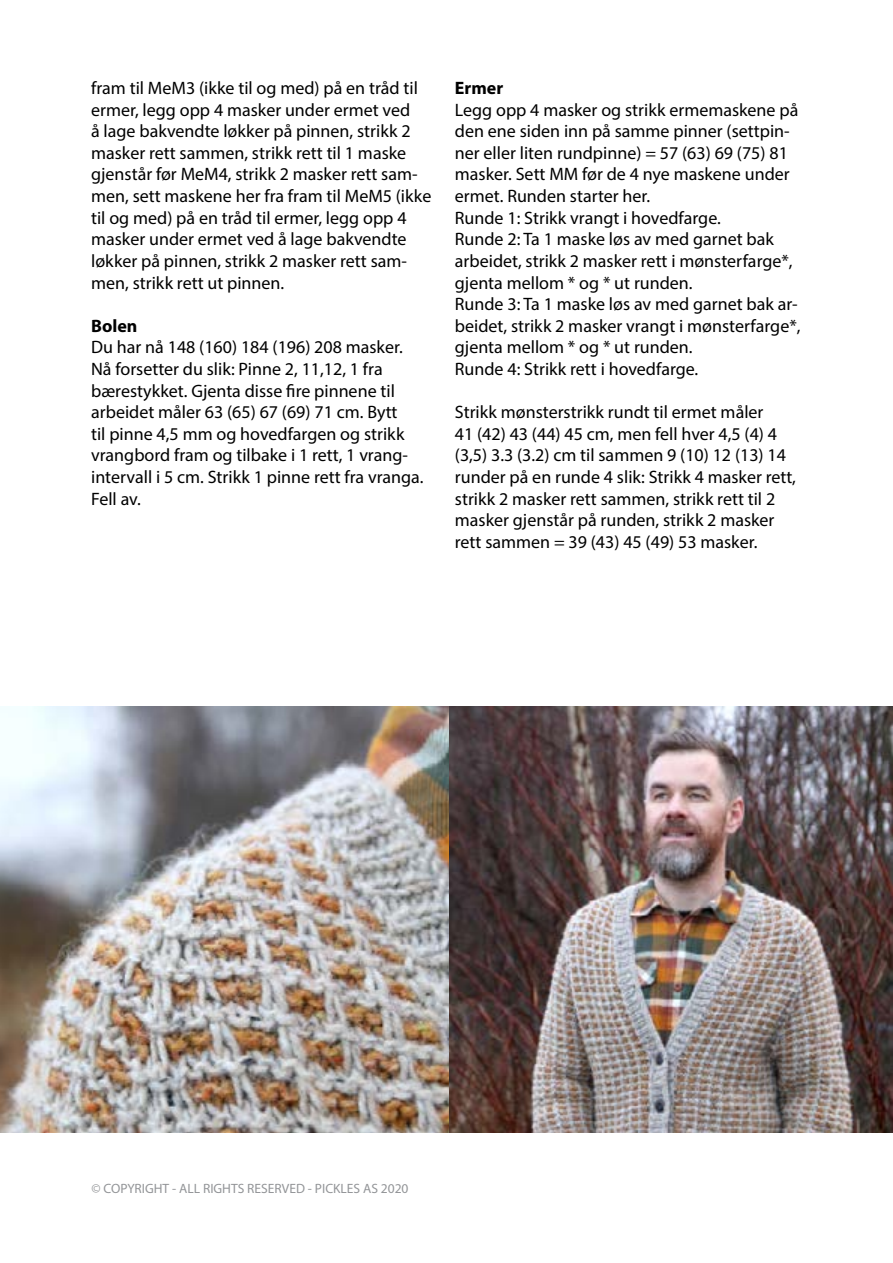
<style>
.page{position:relative;width:893px;height:1263px;background:#fff}
.page>*{position:absolute;margin:0;border:0;box-sizing:border-box;transform-origin:0 0}
.t1{font:18px/21.6px "Myriad Pro";color:#000}
.t2{font:700 18px "Myriad Pro";color:#000}
.t3{font:13.5px "Myriad Pro";color:#939598}
</style>
<div class="page">
<img style="left:0;top:707px;width:449px;height:426px">
<img style="left:449px;top:707px;width:444px;height:426px">
<p class="t1" style="left:91px;top:77px;width:342px">fram til MeM3 (ikke til og med) på en tråd til ermer, legg opp 4 masker under ermet ved<br>å lage bakvendte løkker på pinnen, strikk 2 masker rett sammen, strikk rett til 1 maske gjenstår før MeM4, strikk 2 masker rett sam&shy;men, sett maskene her fra fram til MeM5 (ikke til og med) på en tråd til ermer, legg opp 4 masker under ermet ved å lage bakvendte løkker på pinnen, strikk 2 masker rett sam&shy;men, strikk rett ut pinnen.</p>
<p class="t2" style="left:91px;top:314px;width:48px">Bolen</p>
<p class="t1" style="left:91px;top:336px;width:334px">Du har nå 148 (160) 184 (196) 208 masker.<br>Nå forsetter du slik: Pinne 2, 11,12, 1 fra bærestykket. Gjenta disse fire pinnene til arbeidet måler 63 (65) 67 (69) 71 cm. Bytt<br>til pinne 4,5 mm og hovedfargen og strikk vrangbord fram og tilbake i 1 rett, 1 vrang&shy;intervall i 5 cm. Strikk 1 pinne rett fra vranga.<br>Fell av.</p>
<p class="t2" style="left:455px;top:76px;width:50px">Ermer</p>
<p class="t1" style="left:455px;top:99px;width:347px">Legg opp 4 masker og strikk ermemaskene på den ene siden inn på samme pinner (settpin&shy;ner eller liten rundpinne) = 57 (63) 69 (75) 81 masker. Sett MM før de 4 nye maskene under ermet. Runden starter her.<br>Runde 1: Strikk vrangt i hovedfarge.<br>Runde 2: Ta 1 maske løs av med garnet bak arbeidet, strikk 2 masker rett i mønsterfarge*, gjenta mellom * og * ut runden.<br>Runde 3: Ta 1 maske løs av med garnet bak ar&shy;beidet, strikk 2 masker vrangt i mønsterfarge*, gjenta mellom * og * ut runden.<br>Runde 4: Strikk rett i hovedfarge.</p>
<p class="t1" style="left:455px;top:401px;width:343px">Strikk mønsterstrikk rundt til ermet måler<br>41 (42) 43 (44) 45 cm, men fell hver 4,5 (4) 4 (3,5) 3.3 (3.2) cm til sammen 9 (10) 12 (13) 14 runder på en runde 4 slik: Strikk 4 masker rett, strikk 2 masker rett sammen, strikk rett til 2 masker gjenstår på runden, strikk 2 masker rett sammen = 39 (43) 45 (49) 53 masker.</p>
<p class="t3" style="left:92px;top:1180px;width:319px">© COPYRIGHT - ALL RIGHTS RESERVED - PICKLES AS 2020</p>
</div>
